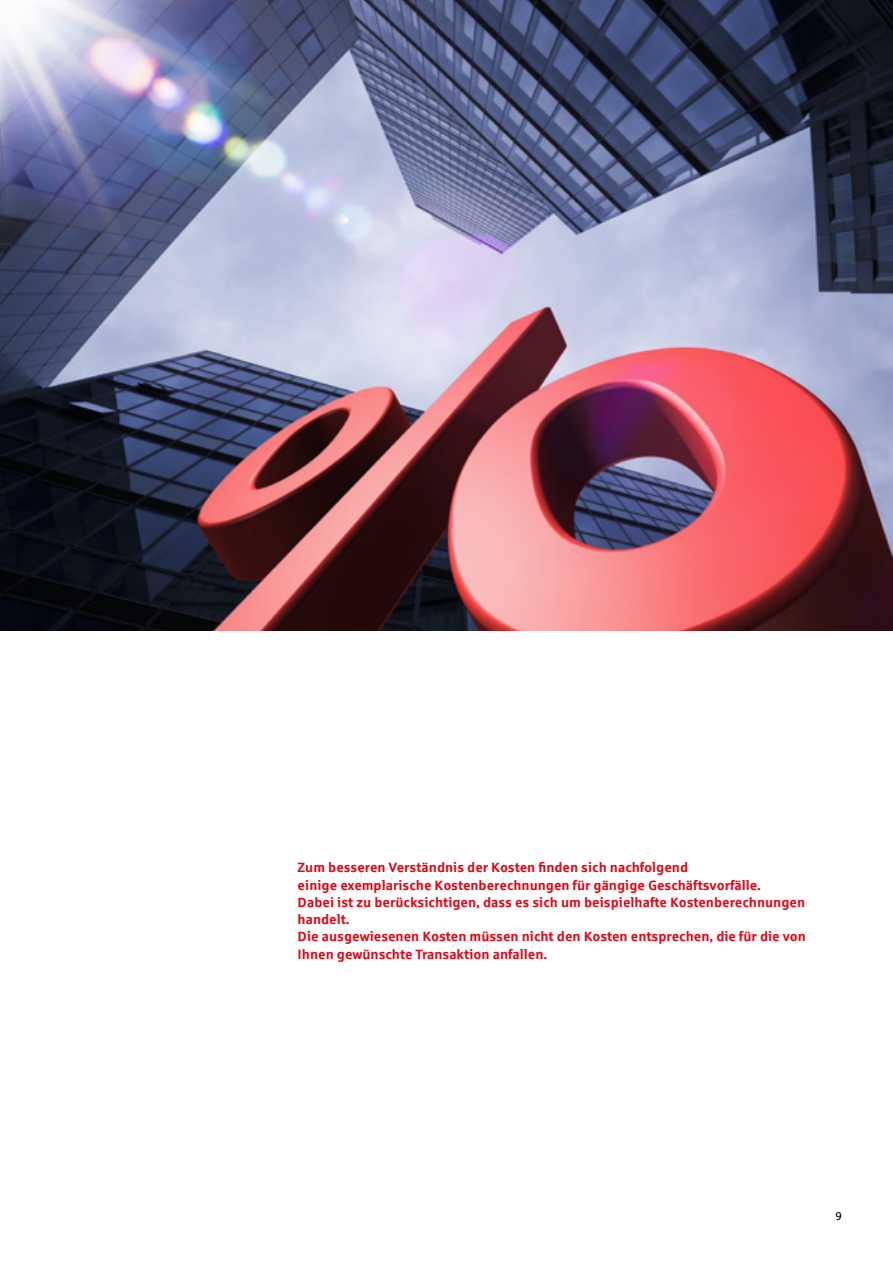
<style>
.page{position:relative;width:893px;height:1263px;background:#fff}
.page>*{position:absolute;margin:0;border:0;box-sizing:border-box;transform-origin:0 0}
.t1{font:13.5px/17.2px "Sparkasse Rg Bold 2";color:#e30613}
.t2{font:700 13.5px "Sparkasse Rg";color:#e30613}
.t3{font:11.25px "Sparkasse Rg";color:#000}
</style>
<div class="page">
<img style="left:0;top:0;width:893px;height:631px">
<p class="t2" style="left:298px;top:859px;width:392px">Zum besseren Verständnis der Kosten finden sich nachfolgend</p>
<p class="t1" style="left:298px;top:876px;width:510px">einige exemplarische Kostenberechnungen für gängige Geschäftsvorfälle.<br>Dabei ist zu berücksichtigen, dass es sich um beispielhafte Kostenberechnungen handelt.<br>Die ausgewiesenen Kosten müssen nicht den Kosten entsprechen, die für die von Ihnen gewünschte Transaktion anfallen.</p>
<p class="t3" style="left:835px;top:1209px;width:8px">9</p>
</div>
